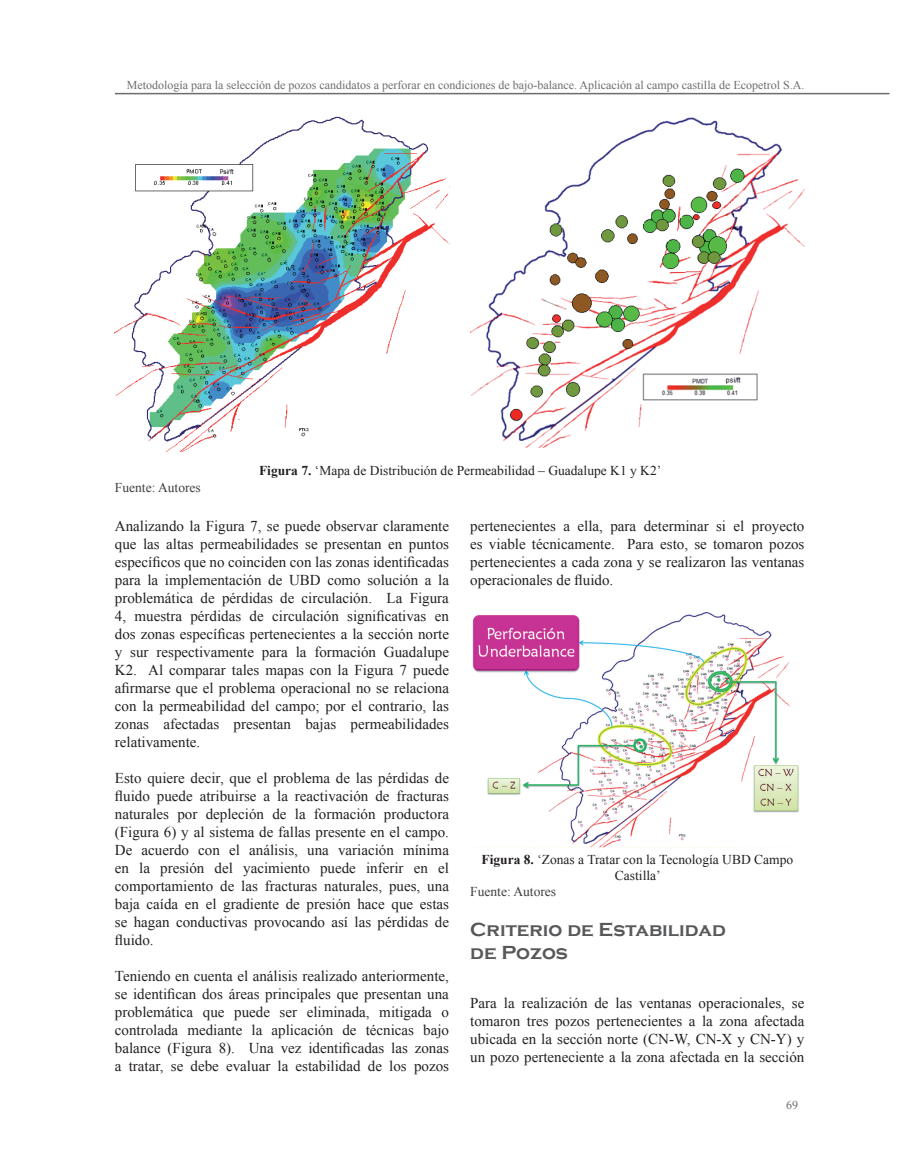
<style>
.page{position:relative;width:898px;height:1166px;background:#fff}
.page>*{position:absolute;margin:0;border:0;box-sizing:border-box;transform-origin:0 0}
.t1{font:700 19.5px/23.4px "Copperplate Gothic";color:#57585a}
.t2{font:15px/18px "Times New Roman";color:#231f20;text-align:justify}
.t3{font:13.5px/16.2px "Times New Roman";color:#231f20;text-align:center}
.t4{font:13.5px "Times New Roman";color:#3e3e3f}
.t5{font:12px "Times New Roman";color:#6c6d70}
.s1{font-weight:700}
</style>
<div class="page">
<hr style="left:115px;top:93px;width:774px;height:1px;background:#6c6d70">
<img style="left:472px;top:612px;width:327px;height:235px">
<img style="left:115px;top:116px;width:334px;height:336px">
<img style="left:470px;top:117px;width:334px;height:330px">
<p class="t5" style="left:127px;top:77px;width:679px">Metodología para la selección de pozos candidatos a perforar en condiciones de bajo-balance. Aplicación al campo castilla de Ecopetrol S.A.</p>
<p class="t4" style="left:115px;top:478px;width:87px">Fuente: Autores</p>
<p class="t3" style="left:259px;top:462px;width:403px"><span class="s1">Figura 7.</span> ‘Mapa de Distribución de Permeabilidad – Guadalupe K1 y K2’</p>
<p class="t2" style="left:115px;top:516px;width:335px">Analizando la Figura 7, se puede observar claramente que las altas permeabilidades se presentan en puntos específicos que no coinciden con las zonas identificadas para la implementación de UBD como solución a la problemática de pérdidas de circulación. La Figura 4, muestra pérdidas de circulación significativas en dos zonas específicas pertenecientes a la sección norte y sur respectivamente para la formación Guadalupe K2. Al comparar tales mapas con la Figura 7 puede afirmarse que el problema operacional no se relaciona con la permeabilidad del campo; por el contrario, las zonas afectadas presentan bajas permeabilidades relativamente.</p>
<p class="t2" style="left:115px;top:768px;width:335px">Esto quiere decir, que el problema de las pérdidas de fluido puede atribuirse a la reactivación de fracturas naturales por depleción de la formación productora (Figura 6) y al sistema de fallas presente en el campo.<br>De acuerdo con el análisis, una variación mínima en la presión del yacimiento puede inferir en el comportamiento de las fracturas naturales, pues, una baja caída en el gradiente de presión hace que estas se hagan conductivas provocando así las pérdidas de fluido.</p>
<p class="t2" style="left:115px;top:966px;width:335px">Teniendo en cuenta el análisis realizado anteriormente, se identifican dos áreas principales que presentan una problemática que puede ser eliminada, mitigada o controlada mediante la aplicación de técnicas bajo balance (Figura 8). Una vez identificadas las zonas a tratar, se debe evaluar la estabilidad de los pozos</p>
<p class="t2" style="left:470px;top:516px;width:335px">pertenecientes a ella, para determinar si el proyecto es viable técnicamente. Para esto, se tomaron pozos pertenecientes a cada zona y se realizaron las ventanas operacionales de fluido.</p>
<p class="t3" style="left:481px;top:850px;width:313px"><span class="s1">Figura 8.</span> ‘Zonas a Tratar con la Tecnología UBD Campo<br>Castilla’</p>
<p class="t4" style="left:470px;top:882px;width:87px">Fuente: Autores</p>
<h1 class="t1" style="left:470px;top:917px;width:257px">Criterio de Estabilidad de Pozos</h1>
<p class="t2" style="left:470px;top:993px;width:335px">Para la realización de las ventanas operacionales, se tomaron tres pozos pertenecientes a la zona afectada ubicada en la sección norte (CN-W, CN-X y CN-Y) y un pozo perteneciente a la zona afectada en la sección</p>
<p class="t5" style="left:785px;top:1096px;width:13px">69</p>
</div>
